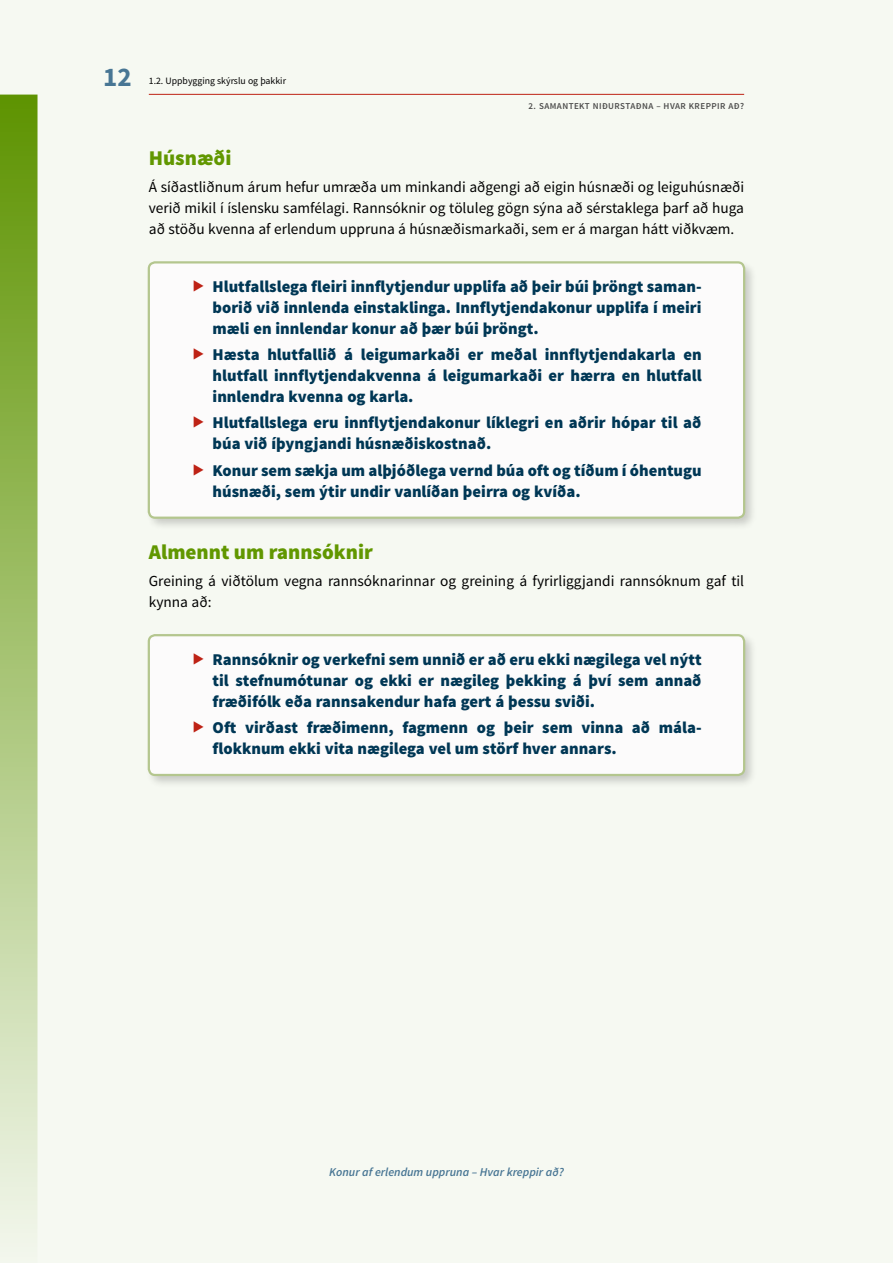
<style>
.page{position:relative;width:893px;height:1263px;background:#f6f9f2}
.page>*{position:absolute;margin:0;border:0;box-sizing:border-box;transform-origin:0 0}
.t1{font:700 27px "Source Sans Pro";color:#487694}
.t2{font:900 21px "Source Sans Pro";color:#619700}
.t3{font:900 16.5px/21px "Source Sans Pro";color:#003755;text-align:justify}
.t4{font:15.3px/21px "Source Sans Pro";color:#000;text-align:justify}
.t5{font:italic 600 12px "Source Sans Pro";color:#487694}
.t6{font:9.75px "Source Sans Pro";color:#000}
.t7{font:600 9px "Source Sans Pro";letter-spacing:.05em;color:#4d4d4c}
.s1{color:#be2215}
</style>
<div class="page">
<div style="left:145px;top:259px;width:612px;height:271px;background:#000;opacity:.2"></div>
<div style="left:145px;top:632px;width:612px;height:156px;background:#000;opacity:.2"></div>
<svg style="left:0;top:95px;width:38px;height:1138px;background:#a6c374"></svg>
<hr style="left:149px;top:94px;width:595px;height:1px;background:#be2215">
<div style="left:150px;top:262px;width:593px;height:256px;background:#fcfbfb;border-radius:6px"></div>
<div style="left:148px;top:261px;width:597px;height:258px;border:2px solid #b4c68e;border-radius:6px"></div>
<div style="left:150px;top:635px;width:593px;height:140px;background:#fcfbfb;border-radius:6px"></div>
<div style="left:148px;top:634px;width:597px;height:142px;border:2px solid #b4c68e;border-radius:6px"></div>
<h1 class="t1" style="left:103px;top:60px;width:30px">12</h1>
<p class="t6" style="left:149px;top:75px;width:139px">1.2. Uppbygging skýrslu og þakkir</p>
<p class="t7" style="left:529px;top:101px;width:217px">2. SAMANTEKT NIÐURSTAÐNA HVAR KREPPIR AÐ?</p>
<p class="t7" style="left:656px;top:101px;width:6px">–</p>
<p class="t2" style="left:149px;top:144px;width:84px">Húsnæði</p>
<p class="t4" style="left:149px;top:177px;width:597px">Á síðastliðnum árum hefur umræða um minkandi aðgengi að eigin húsnæði og leiguhúsnæði verið mikil í íslensku samfélagi. Rannsóknir og töluleg gögn sýna að sérstaklega þarf að huga að stöðu kvenna af erlendum uppruna á húsnæðismarkaði, sem er á margan hátt viðkvæm.</p>
<p class="t3" style="left:213px;top:276px;width:490px;text-indent:-21px"><span class="s1">▶</span> Hlutfallslega fleiri innflytjendur upplifa að þeir búi þröngt saman&shy;borið við innlenda einstaklinga. Innflytjendakonur upplifa í meiri mæli en innlendar konur að þær búi þröngt.</p>
<p class="t3" style="left:213px;top:345px;width:490px;text-indent:-21px"><span class="s1">▶</span> Hæsta hlutfallið á leigumarkaði er meðal innflytjendakarla en hlutfall innflytjendakvenna á leigumarkaði er hærra en hlutfall innlendra kvenna og karla.</p>
<p class="t3" style="left:213px;top:413px;width:490px;text-indent:-21px"><span class="s1">▶</span> Hlutfallslega eru innflytjendakonur líklegri en aðrir hópar til að búa við íþyngjandi húsnæðiskostnað.</p>
<p class="t3" style="left:213px;top:460px;width:491px;text-indent:-21px"><span class="s1">▶</span> Konur sem sækja um alþjóðlega vernd búa oft og tíðum í óhentugu húsnæði, sem ýtir undir vanlíðan þeirra og kvíða.</p>
<p class="t2" style="left:149px;top:538px;width:226px">Almennt um rannsóknir</p>
<p class="t4" style="left:149px;top:570px;width:597px">Greining á viðtölum vegna rannsóknarinnar og greining á fyrirliggjandi rannsóknum gaf til kynna að:</p>
<p class="t3" style="left:213px;top:649px;width:490px;text-indent:-21px"><span class="s1">▶</span> Rannsóknir og verkefni sem unnið er að eru ekki nægilega vel nýtt til stefnumótunar og ekki er nægileg þekking á því sem annað fræðifólk eða rannsakendur hafa gert á þessu sviði.</p>
<p class="t3" style="left:213px;top:717px;width:491px;text-indent:-21px"><span class="s1">▶</span> Oft virðast fræðimenn, fagmenn og þeir sem vinna að mála&shy;flokknum ekki vita nægilega vel um störf hver annars.</p>
<p class="t5" style="left:329px;top:1164px;width:236px">Konur af erlendum uppruna – Hvar kreppir að?</p>
</div>
